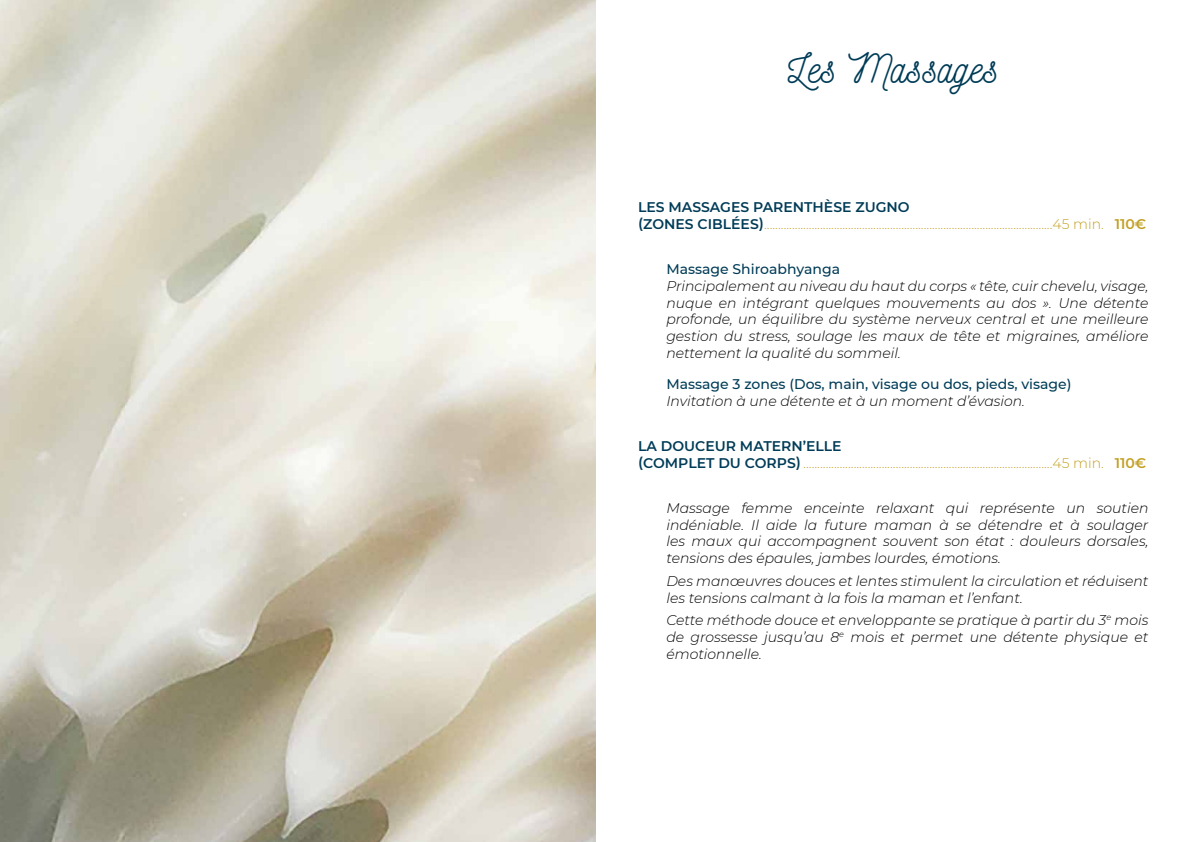
<style>
.page{position:relative;width:1191px;height:842px;background:#fff}
.page>*{position:absolute;margin:0;border:0;box-sizing:border-box;transform-origin:0 0}
.t1{font:40px "Nickainley";color:#003c57}
.t2{font:italic 300 14px/16.8px "Montserrat";color:#000;text-align:justify}
.t3{font:300 14px/16.8px "Montserrat";color:#c2a024}
.t4{font:500 14px "Montserrat";color:#003c57}
.s1{font-weight:600;color:#003c57}
.s2{font-weight:600}
</style>
<div class="page">
<img style="left:0;top:0;width:595px;height:842px">
<h1 class="t1" style="left:788px;top:43px;width:212px">Les Massages</h1>
<p class="t3" style="left:638px;top:198px;width:510px"><span class="s1">LES MASSAGES PARENTHÈSE ZUGNO<br>(ZONES CIBLÉES)</span>.......................................................................................................45 min. <span class="s2">110€</span></p>
<p class="t4" style="left:666px;top:259px;width:175px">Massage Shiroabhyanga</p>
<p class="t2" style="left:666px;top:277px;width:483px">Principalement au niveau du haut du corps « tête, cuir chevelu, visage, nuque en intégrant quelques mouvements au dos ». Une détente profonde, un équilibre du système nerveux central et une meilleure gestion du stress, soulage les maux de tête et migraines, améliore nettement la qualité du sommeil.</p>
<p class="t4" style="left:666px;top:374px;width:406px">Massage 3 zones (Dos, main, visage ou dos, pieds, visage)</p>
<p class="t2" style="left:666px;top:392px;width:360px">Invitation à une détente et à un moment d’évasion.</p>
<p class="t3" style="left:638px;top:437px;width:510px"><span class="s1">LA DOUCEUR MATERN’ELLE<br>(COMPLET DU CORPS)</span> .........................................................................................45 min. <span class="s2">110€</span></p>
<p class="t2" style="left:666px;top:499px;width:483px">Massage femme enceinte relaxant qui représente un soutien indéniable. Il aide la future maman à se détendre et à soulager les maux qui accompagnent souvent son état : douleurs dorsales, tensions des épaules, jambes lourdes, émotions.</p>
<p class="t2" style="left:666px;top:572px;width:483px">Des manœuvres douces et lentes stimulent la circulation et réduisent les tensions calmant à la fois la maman et l’enfant.</p>
<p class="t2" style="left:666px;top:611px;width:483px">Cette méthode douce et enveloppante se pratique à partir du 3<sup>e</sup> mois de grossesse jusqu’au 8<sup>e</sup> mois et permet une détente physique et émotionnelle.</p>
</div>
